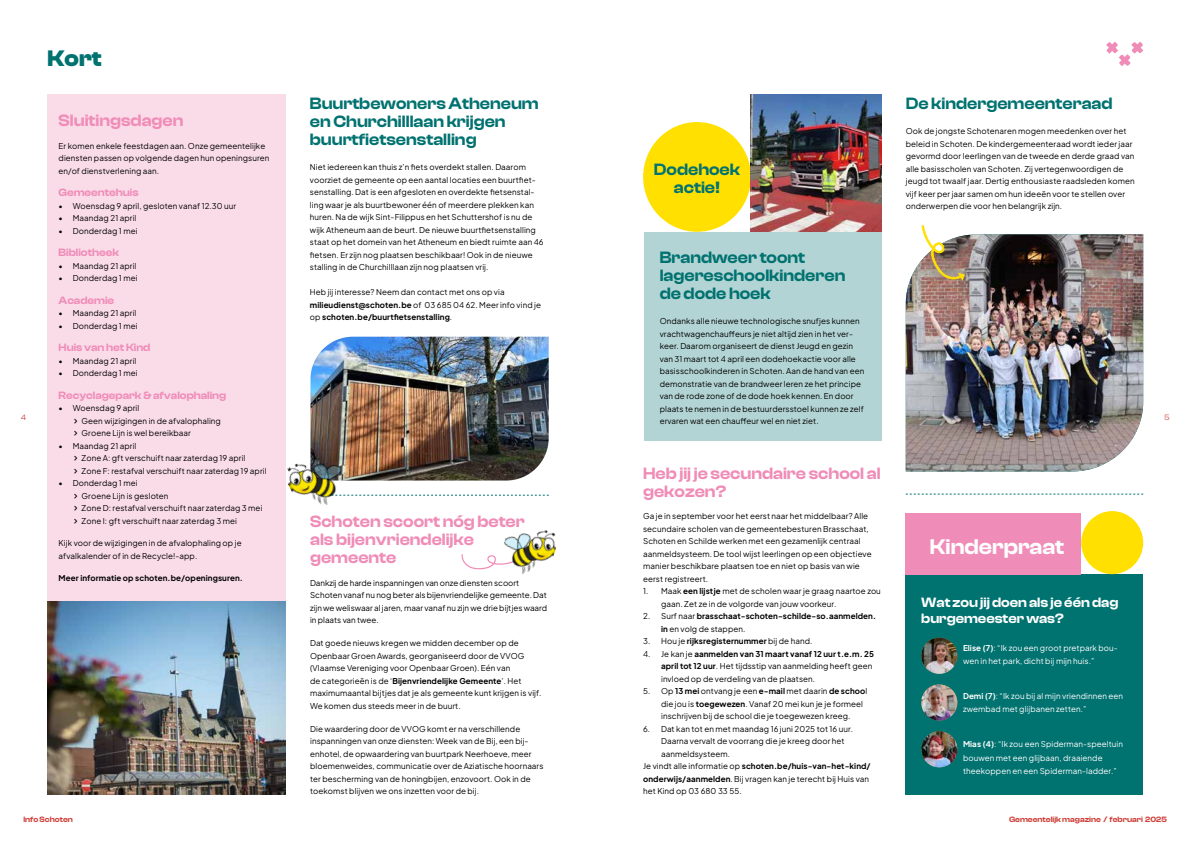
<style>
.page{position:relative;width:1191px;height:842px;background:#fff}
.page>*{position:absolute;margin:0;border:0;box-sizing:border-box;transform-origin:0 0}
.t1{font:700 23.3px "Clash Display";color:#007270}
.t2{font:600 22px "Clash Display";color:#fff}
.t3{font:600 17px/18px "Clash Display";color:#007270}
.t4{font:600 17px/18.1px "Clash Display";color:#f08cb8}
.t5{font:600 14px/16.3px "Clash Display";color:#fff}
.t6{font:600 11px "Clash Display";color:#f08cb8}
.t7{font:8px/12.5px "Plus Jakarta Sans";letter-spacing:.01em;color:#000}
.t8{font:8px/13.8px "Plus Jakarta Sans";letter-spacing:.01em;color:#fff}
.t9{font:700 8px/12.5px "Plus Jakarta Sans";letter-spacing:.01em;color:#000}
.t10{font:600 8px "Clash Display";color:#cf3e37}
.t11{font:8px "Clash Display";color:#cf3e37}
.s1{font-weight:700}
.s2{font-weight:400}
</style>
<div class="page">
<div style="left:47px;top:94px;width:238px;height:508px;background:#fadce9"></div>
<div style="left:644px;top:232px;width:237px;height:209px;background:#b3d4d4"></div>
<div style="left:905px;top:574px;width:238px;height:220px;background:#007270"></div>
<div style="left:1081px;top:511px;width:62px;height:63px;background:#ffe000;border-radius:50%"></div>
<div style="left:643px;top:122px;width:108px;height:110px;background:#ffe000;border-radius:50%"></div>
<img style="left:905px;top:234px;width:238px;height:237px">
<img style="left:310px;top:337px;width:238px;height:143px">
<svg style="left:1106px;top:42px;width:37px;height:24px"></svg>
<img style="left:48px;top:602px;width:237px;height:192px">
<svg style="left:461px;top:554px;width:35px;height:15px"></svg>
<svg style="left:352px;top:495px;width:197px;height:1px"></svg>
<svg style="left:905px;top:494px;width:238px;height:1px"></svg>
<img style="left:285px;top:447px;width:67px;height:69px">
<img style="left:496px;top:530px;width:61px;height:44px">
<img style="left:751px;top:94px;width:130px;height:138px">
<img style="left:921px;top:638px;width:36px;height:36px;border-radius:18px">
<img style="left:921px;top:684px;width:36px;height:36px;border-radius:18px">
<img style="left:921px;top:731px;width:36px;height:36px;border-radius:18px">
<svg style="left:921px;top:225px;width:43px;height:56px"></svg>
<div style="left:905px;top:513px;width:176px;height:61px;background:#f08cb8"></div>
<h1 class="t1" style="left:48px;top:45px;width:55px">Kort</h1>
<h3 class="t3" style="left:310px;top:95px;width:230px">Buurtbewoners Atheneum en Churchilllaan krijgen buurtfietsenstalling</h3>
<p class="t7" style="left:310px;top:160px;width:235px">Niet iedereen kan thuis z’n fiets overdekt stallen. Daarom voorziet de gemeente op een aantal locaties een buurtfiet&shy;senstalling. Dat is een afgesloten en overdekte fietsenstal&shy;ling waar je als buurtbewoner één of meerdere plekken kan huren. Na de wijk Sint-Filippus en het Schuttershof is nu de wijk Atheneum aan de beurt. De nieuwe buurtfietsenstalling staat op het domein van het Atheneum en biedt ruimte aan 46 fietsen. Er zijn nog plaatsen beschikbaar! Ook in de nieuwe stalling in de Churchilllaan zijn nog plaatsen vrij.</p>
<p class="t7" style="left:310px;top:285px;width:233px">Heb jij interesse? Neem dan contact met ons op via <span class="s1">milieudienst@schoten.be</span> of 03 685 04 62. Meer info vind je op <span class="s1">schoten.be/buurtfietsenstalling</span>.</p>
<h3 class="t3" style="left:905px;top:95px;width:208px">De kindergemeenteraad</h3>
<p class="t7" style="left:905px;top:124px;width:230px">Ook de jongste Schotenaren mogen meedenken over het beleid in Schoten. De kindergemeenteraad wordt ieder jaar gevormd door leerlingen van de tweede en derde graad van alle basisscholen van Schoten. Zij vertegenwoordigen de jeugd tot twaalf jaar. Dertig enthousiaste raadsleden komen vijf keer per jaar samen om hun ideeën voor te stellen over onderwerpen die voor hen belangrijk zijn.</p>
<h3 class="t4" style="left:59px;top:112px;width:126px">Sluitingsdagen</h3>
<p class="t7" style="left:59px;top:139px;width:212px">Er komen enkele feestdagen aan. Onze gemeentelijke diensten passen op volgende dagen hun openingsuren en/of dienstverlening aan.</p>
<h3 class="t6" style="left:59px;top:186px;width:81px">Gemeentehuis</h3>
<p class="t7" style="left:59px;top:199px;width:179px">• Woensdag 9 april, gesloten vanaf 12.30 uur</p>
<p class="t7" style="left:59px;top:211px;width:79px">• Maandag 21 april</p>
<p class="t7" style="left:59px;top:224px;width:80px">• Donderdag 1 mei</p>
<h3 class="t6" style="left:59px;top:246px;width:62px">Bibliotheek</h3>
<p class="t7" style="left:59px;top:259px;width:79px">• Maandag 21 april</p>
<p class="t7" style="left:59px;top:271px;width:80px">• Donderdag 1 mei</p>
<h3 class="t6" style="left:59px;top:294px;width:57px">Academie</h3>
<p class="t7" style="left:59px;top:306px;width:79px">• Maandag 21 april</p>
<p class="t7" style="left:59px;top:319px;width:80px">• Donderdag 1 mei</p>
<h3 class="t6" style="left:59px;top:341px;width:93px">Huis van het Kind</h3>
<p class="t7" style="left:59px;top:354px;width:79px">• Maandag 21 april</p>
<p class="t7" style="left:59px;top:366px;width:80px">• Donderdag 1 mei</p>
<h3 class="t6" style="left:59px;top:389px;width:169px">Recyclagepark &amp; afvalophaling</h3>
<p class="t7" style="left:82px;top:401px;width:141px;text-indent:-23px">• Woensdag 9 april<br>Geen wijzigingen in de afvalophaling<br>Groene Lijn is wel bereikbaar</p>
<p class="t7" style="left:82px;top:439px;width:186px;text-indent:-23px">• Maandag 21 april<br>Zone A: gft verschuift naar zaterdag 19 april<br>Zone F: restafval verschuift naar zaterdag 19 april</p>
<p class="t7" style="left:82px;top:476px;width:182px;text-indent:-23px">• Donderdag 1 mei<br>Groene Lijn is gesloten<br>Zone D: restafval verschuift naar zaterdag 3 mei<br>Zone I: gft verschuift naar zaterdag 3 mei</p>
<p class="t7" style="left:59px;top:536px;width:184px">Kijk voor de wijzigingen in de afvalophaling op je afvalkalender of in de Recycle!-app.</p>
<p class="t9" style="left:59px;top:571px;width:186px">Meer informatie op schoten.be/openingsuren.</p>
<h3 class="t3" style="left:654px;top:161px;width:88px;text-align:center">Dodehoek actie!</h3>
<h3 class="t3" style="left:659px;top:249px;width:187px">Brandweer toont lagereschoolkinderen de dode hoek</h3>
<p class="t7" style="left:659px;top:314px;width:206px">Ondanks alle nieuwe technologische snufjes kunnen vrachtwagenchauffeurs je niet altijd zien in het ver&shy;keer. Daarom organiseert de dienst Jeugd en gezin van 31 maart tot 4 april een dodehoekactie voor alle basisschoolkinderen in Schoten. Aan de hand van een demonstratie van de brandweer leren ze het principe van de rode zone of de dode hoek kennen. En door plaats te nemen in de bestuurdersstoel kunnen ze zelf ervaren wat een chauffeur wel en niet ziet.</p>
<p class="t11" style="left:21px;top:413px;width:7px">4</p>
<p class="t11" style="left:1164px;top:413px;width:7px">5</p>
<h3 class="t4" style="left:643px;top:464px;width:239px">Heb jij je secundaire school al gekozen?</h3>
<p class="t7" style="left:643px;top:509px;width:230px">Ga je in september voor het eerst naar het middelbaar? Alle secundaire scholen van de gemeentebesturen Brasschaat, Schoten en Schilde werken met een gezamenlijk centraal aanmeldsysteem. De tool wijst leerlingen op een objectieve manier beschikbare plaatsen toe en niet op basis van wie eerst registreert.</p>
<p class="t7" style="left:661px;top:584px;width:221px;text-indent:-18px">1. Maak <span class="s1">een lijstje</span> met de scholen waar je graag naartoe zou gaan. Zet ze in de volgorde van jouw voorkeur.</p>
<p class="t9" style="left:661px;top:609px;width:216px;text-indent:-18px"><span class="s2">2. Surf naar</span> brasschaat-schoten-schilde-so.aanmelden. in <span class="s2">en volg de stappen.</span></p>
<p class="t9" style="left:643px;top:634px;width:171px"><span class="s2">3. Hou je</span> rijksregisternummer <span class="s2">bij de hand.</span></p>
<p class="t7" style="left:661px;top:647px;width:214px;text-indent:-18px">4. Je kan je <span class="s1">aanmelden van 31 maart vanaf 12 uur t.e.m. 25 april tot 12 uur</span>. Het tijdsstip van aanmelding heeft geen invloed op de verdeling van de plaatsen.</p>
<p class="t7" style="left:661px;top:684px;width:208px;text-indent:-18px">5. Op <span class="s1">13 mei</span> ontvang je een <span class="s1">e-mail</span> met daarin <span class="s1">de schoo</span>l die jou is <span class="s1">toegewezen</span>. Vanaf 20 mei kun je je formeel inschrijven bij de school die je toegewezen kreeg.</p>
<p class="t7" style="left:643px;top:722px;width:211px">6. Dat kan tot en met maandag 16 juni 2025 tot 16 uur.</p>
<p class="t7" style="left:661px;top:734px;width:185px">Daarna vervalt de voorrang die je kreeg door het</p>
<p class="t7" style="left:661px;top:747px;width:70px">aanmeldsysteem.</p>
<p class="t9" style="left:643px;top:759px;width:229px"><span class="s2">Je vindt alle informatie op</span> schoten.be/huis-van-het-kind/</p>
<p class="t7" style="left:643px;top:772px;width:227px"><span class="s1">onderwijs/aanmelden</span>. Bij vragen kan je terecht bij Huis van</p>
<p class="t7" style="left:643px;top:784px;width:100px">het Kind op 03 680 33 55.</p>
<h3 class="t4" style="left:310px;top:512px;width:216px">Schoten scoort nóg beter als bijenvriendelijke gemeente</h3>
<p class="t7" style="left:310px;top:575px;width:239px">Dankzij de harde inspanningen van onze diensten scoort Schoten vanaf nu nog beter als bijenvriendelijke gemeente. Dat zijn we weliswaar al jaren, maar vanaf nu zijn we drie bijtjes waard in plaats van twee.</p>
<p class="t7" style="left:310px;top:636px;width:233px">Dat goede nieuws kregen we midden december op de Openbaar Groen Awards, georganiseerd door de VVOG (Vlaamse Vereniging voor Openbaar Groen). Eén van<br>de categorieën is de ‘<span class="s1">Bijenvriendelijke Gemeente</span>’. Het maximumaantal bijtjes dat je als gemeente kunt krijgen is vijf.<br>We komen dus steeds meer in de buurt.</p>
<p class="t7" style="left:310px;top:721px;width:235px">Die waardering door de VVOG komt er na verschillende inspanningen van onze diensten: Week van de Bij, een bij&shy;enhotel, de opwaardering van buurtpark Neerhoeve, meer bloemenweides, communicatie over de Aziatische hoornaars ter bescherming van de honingbijen, enzovoort. Ook in de toekomst blijven we ons inzetten voor de bij.</p>
<h2 class="t2" style="left:930px;top:534px;width:136px">Kinderpraat</h2>
<h3 class="t5" style="left:921px;top:594px;width:199px">Wat zou jij doen als je één dag burgemeester was?</h3>
<p class="t8" style="left:963px;top:640px;width:156px"><span class="s1">Elise (7)</span>: “Ik zou een groot pretpark bou&shy;wen in het park, dicht bij mijn huis.”</p>
<p class="t8" style="left:963px;top:688px;width:162px"><span class="s1">Demi (7)</span>: “Ik zou bij al mijn vriendinnen een zwembad met glijbanen zetten.”</p>
<p class="t8" style="left:963px;top:736px;width:162px"><span class="s1">Mias (4)</span>: “Ik zou een Spiderman-speeltuin bouwen met een glijbaan, draaiende theekoppen en een Spiderman-ladder.”</p>
<p class="t10" style="left:23px;top:815px;width:51px">Info Schoten</p>
<p class="t10" style="left:1009px;top:815px;width:159px">Gemeentelijk magazine / februari 2025</p>
</div>
